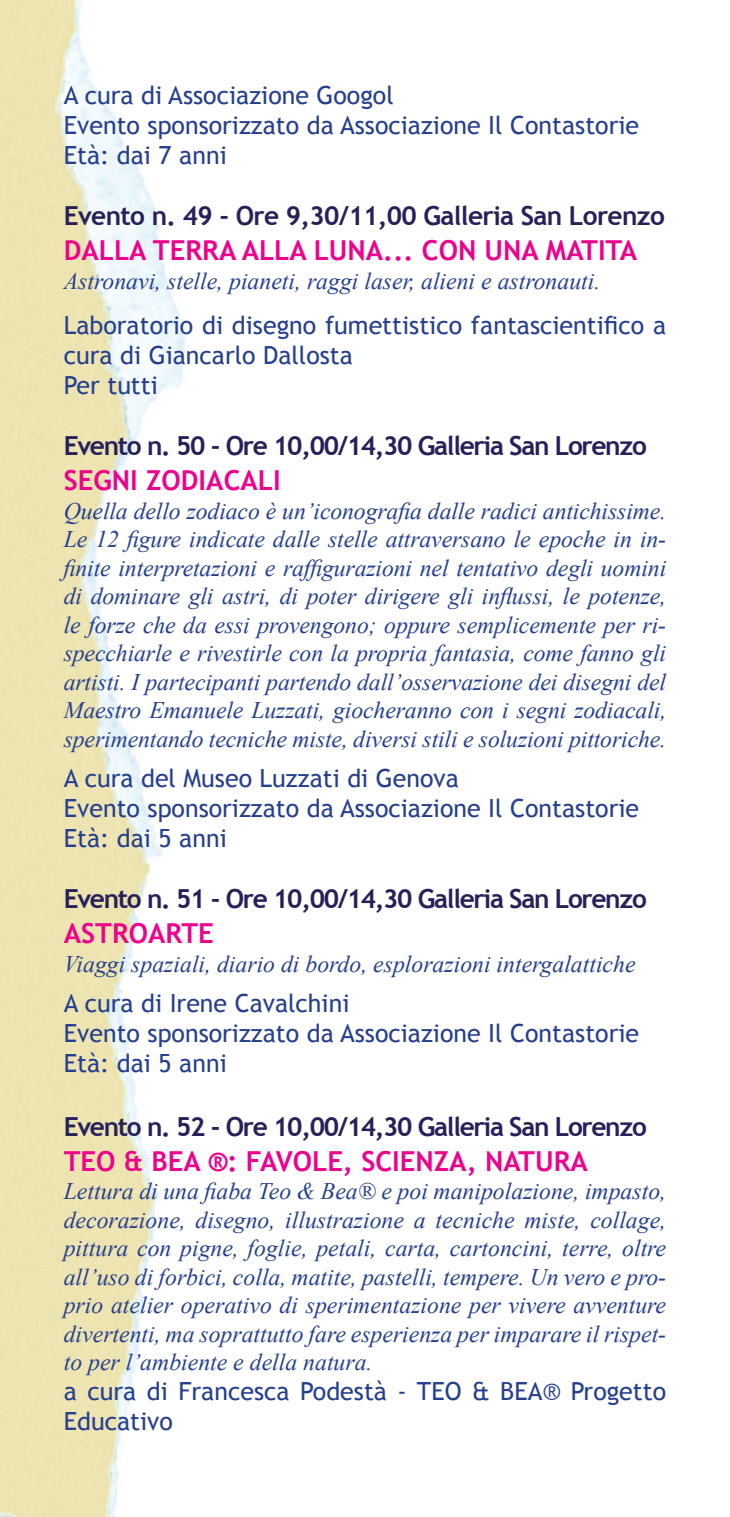
<style>
.page{position:relative;width:730px;height:1517px;background:#fff}
.page>*{position:absolute;margin:0;border:0;box-sizing:border-box;transform-origin:0 0}
.t1{font:700 27.5px "Trebuchet MS";color:#ed028c}
.t2{font:700 26.25px "Trebuchet MS";letter-spacing:-.05em;color:#27215a}
.t3{font:700 26.25px "Trebuchet MS";letter-spacing:-.025em;color:#27215a}
.t4{font:25px/30px "Trebuchet MS";color:#253f8e}
.t5{font:italic 23.75px/28.5px "Times New Roman";color:#253f8e;text-align:justify}
</style>
<div class="page">
<img style="left:0;top:0;width:186px;height:1517px">
<p class="t4" style="left:64px;top:80px;width:577px">A cura di Associazione Googol<br>Evento sponsorizzato da Associazione Il Contastorie<br>Età: dai 7 anni</p>
<p class="t3" style="left:64px;top:199px;width:603px">Evento n. 49 - Ore 9,30/11,00 Galleria San Lorenzo</p>
<p class="t1" style="left:64px;top:233px;width:575px">DALLA TERRA ALLA LUNA... CON UNA MATITA</p>
<p class="t5" style="left:64px;top:266px;width:538px">Astronavi, stelle, pianeti, raggi laser, alieni e astronauti.</p>
<p class="t4" style="left:64px;top:310px;width:604px">Laboratorio di disegno fumettistico fantascientifico a cura di Giancarlo Dallosta<br>Per tutti</p>
<p class="t2" style="left:64px;top:429px;width:585px">Evento n. 50 - Ore 10,00/14,30 Galleria San Lorenzo</p>
<p class="t1" style="left:64px;top:463px;width:218px">SEGNI ZODIACALI</p>
<p class="t5" style="left:64px;top:496px;width:604px">Quella dello zodiaco è un’iconografia dalle radici antichissime.<br>Le 12 figure indicate dalle stelle attraversano le epoche in in&shy;finite interpretazioni e raffigurazioni nel tentativo degli uomini di dominare gli astri, di poter dirigere gli influssi, le potenze, le forze che da essi provengono; oppure semplicemente per ri&shy;specchiarle e rivestirle con la propria fantasia, come fanno gli artisti. I partecipanti partendo dall’osservazione dei disegni del Maestro Emanuele Luzzati, giocheranno con i segni zodiacali, sperimentando tecniche miste, diversi stili e soluzioni pittoriche.</p>
<p class="t4" style="left:64px;top:763px;width:577px">A cura del Museo Luzzati di Genova<br>Evento sponsorizzato da Associazione Il Contastorie<br>Età: dai 5 anni</p>
<p class="t2" style="left:64px;top:882px;width:585px">Evento n. 51 - Ore 10,00/14,30 Galleria San Lorenzo</p>
<p class="t1" style="left:64px;top:916px;width:152px">ASTROARTE</p>
<p class="t5" style="left:64px;top:949px;width:573px">Viaggi spaziali, diario di bordo, esplorazioni intergalattiche</p>
<p class="t4" style="left:64px;top:988px;width:577px">A cura di Irene Cavalchini<br>Evento sponsorizzato da Associazione Il Contastorie<br>Età: dai 5 anni</p>
<p class="t2" style="left:64px;top:1110px;width:585px">Evento n. 52 - Ore 10,00/14,30 Galleria San Lorenzo</p>
<p class="t1" style="left:64px;top:1144px;width:526px">TEO &amp; BEA ®: FAVOLE, SCIENZA, NATURA</p>
<p class="t5" style="left:64px;top:1176px;width:604px">Lettura di una fiaba Teo &amp; Bea® e poi manipolazione, impasto, decorazione, disegno, illustrazione a tecniche miste, collage, pittura con pigne, foglie, petali, carta, cartoncini, terre, oltre all’uso di forbici, colla, matite, pastelli, tempere. Un vero e pro&shy;prio atelier operativo di sperimentazione per vivere avventure divertenti, ma soprattutto fare esperienza per imparare il rispet&shy;to per l’ambiente e della natura.</p>
<p class="t4" style="left:64px;top:1376px;width:604px">a cura di Francesca Podestà - TEO &amp; BEA® Progetto<br>Educativo</p>
</div>
